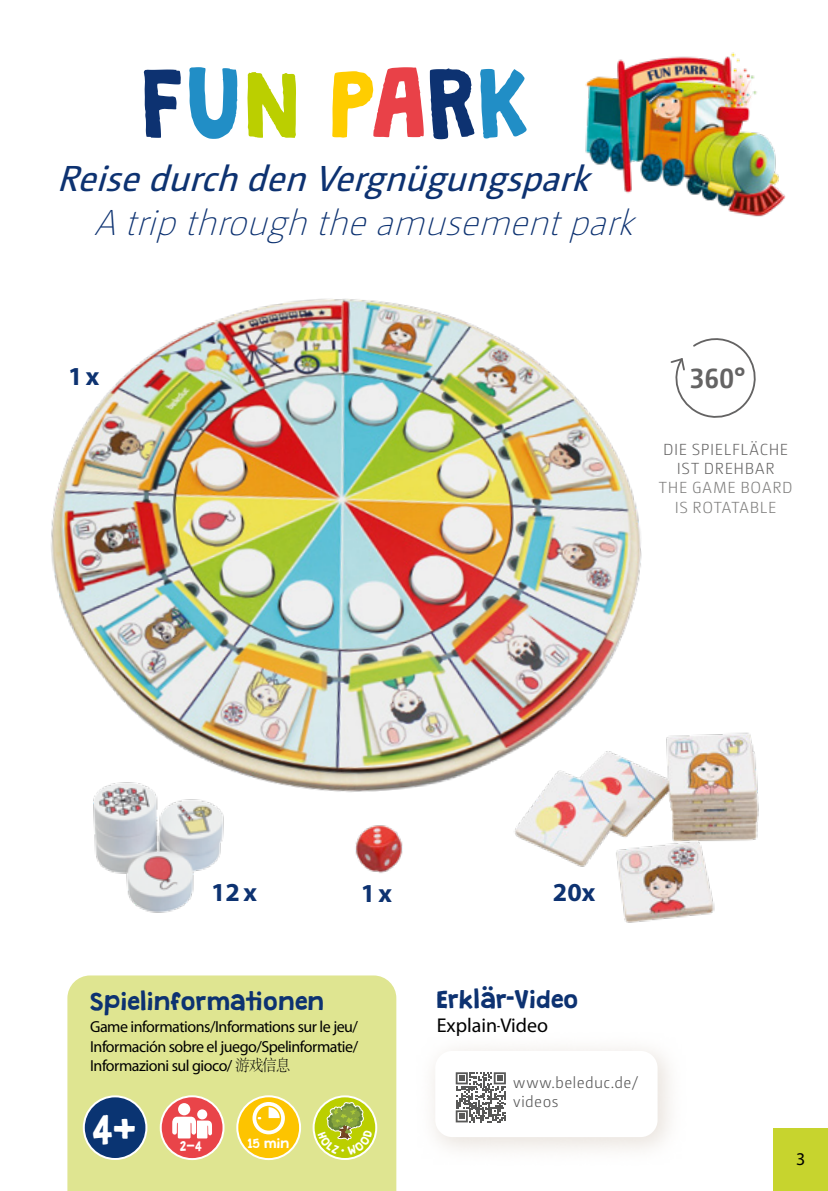
<style>
.page{position:relative;width:828px;height:1191px;background:#fff}
.page>*{position:absolute;margin:0;border:0;box-sizing:border-box;transform-origin:0 0}
.t1{font:86px "Granstander Clean";letter-spacing:-.01em;color:#0d3271}
.t2{font:italic 36px "Camingo Dos Pro";color:#0d3271}
.t3{font:italic 200 36px "Camingo Dos Pro";color:#0d3271}
.t4{font:36px "Granstander Clean";color:#fff}
.t5{font:700 27.6px "Camingo Dos Pro";color:#646363}
.t6{font:700 26px "Myriad Pro";letter-spacing:.06em;color:#0d3271}
.t7{font:22px "Granstander Clean";color:#0d3271}
.t8{font:20px "Myriad Pro";color:#000}
.t9{font:18px "Myriad Pro";color:#000}
.t10{font:16px/19.2px "Myriad Pro";letter-spacing:-.03em;color:#000;text-align:justify}
.t11{font:300 16px/19.2px "Camingo Dos Pro";letter-spacing:.04em;color:#646363;text-align:center}
.t12{font:300 16px/19.2px "Camingo Dos Pro";letter-spacing:.045em;color:#7e7d7c;text-align:center}
.t13{font:300 16px/19.2px "Camingo Dos Pro";letter-spacing:.015em;color:#565656}
.t14{font:12px "Granstander Clean";color:#fff}
.s1{color:#218ec6}
.s2{color:#bbcf00}
.s3{color:#ffcd00}
.s4{color:#e94148}
.s5{font-family:"Adobe Song Std";font-weight:300}
</style>
<div class="page">
<div style="left:773px;top:1128px;width:55px;height:63px;background:#c7d42e"></div>
<svg style="left:748px;top:355px;width:8px;height:46px"></svg>
<div style="left:67px;top:975px;width:329px;height:216px;background:#dfe591"></div>
<div style="left:83px;top:1095px;width:64px;height:65px;background:#0a3472;border:2px solid #fff;border-radius:50%"></div>
<div style="left:236px;top:1095px;width:65px;height:65px;background:#fdc400;border:2px solid #fff;border-radius:50%"></div>
<svg style="left:252px;top:1102px;width:33px;height:32px"></svg>
<svg style="left:160px;top:1095px;width:64px;height:65px;background:#ec6467"></svg>
<svg style="left:172px;top:1116px;width:40px;height:22px"></svg>
<div style="left:178px;top:1103px;width:12px;height:12px;background:#fff;border-radius:50%"></div>
<div style="left:197px;top:1109px;width:10px;height:10px;background:#fff;border-radius:50%"></div>
<svg style="left:314px;top:1096px;width:62px;height:63px"></svg>
<div style="left:313px;top:1095px;width:64px;height:65px;border:2px solid #fff;border-radius:50%"></div>
<img style="left:51px;top:298px;width:697px;height:494px">
<img style="left:585px;top:52px;width:201px;height:165px">
<img style="left:490px;top:702px;width:269px;height:221px">
<img style="left:68px;top:752px;width:203px;height:161px">
<img style="left:355px;top:825px;width:48px;height:48px">
<svg style="left:432px;top:1048px;width:238px;height:102px;fill:#f6f3f1"></svg>
<div style="left:435px;top:1051px;width:222px;height:86px;background:#fff;border-radius:17px"></div>
<svg style="left:456px;top:1072px;width:50px;height:50px"></svg>
<svg style="left:318px;top:1102px;width:55px;height:53px;background:#b4c62f"></svg>
<h1 class="t1" style="left:141px;top:57px;width:392px">F<span class="s1">U</span><span class="s2">N</span> <span class="s3">P</span><span class="s4">A</span>R<span class="s1">K</span></h1>
<h2 class="t2" style="left:57px;top:158px;width:545px">ReisedurchdenVergnügungspark</h2>
<h2 class="t3" style="left:94px;top:202px;width:552px">Atripthroughtheamusementpark</h2>
<h3 class="t6" style="left:68px;top:359px;width:33px">1x</h3>
<h3 class="t5" style="left:690px;top:362px;width:57px">360°</h3>
<p class="t11" style="left:663px;top:440px;width:127px">DIE SPIELFLÄCHE<br>IST DREHBAR</p>
<p class="t12" style="left:659px;top:478px;width:135px">THE GAME BOARD<br>IS ROTATABLE</p>
<h3 class="t6" style="left:211px;top:875px;width:47px">12x</h3>
<h3 class="t6" style="left:553px;top:875px;width:44px">20x</h3>
<h3 class="t6" style="left:361px;top:876px;width:33px">1x</h3>
<h3 class="t7" style="left:90px;top:990px;width:236px">Spielinformationen</h3>
<p class="t10" style="left:90px;top:1017px;width:270px">Game informations/Informations sur le jeu/ Información sobre el juego/Spelinformatie/ Informazioni sul gioco/ <span class="s5">游戏信息</span></p>
<h2 class="t4" style="left:92px;top:1110px;width:47px">4+</h2>
<p class="t14" style="left:180px;top:1140px;width:24px">2-4</p>
<p class="t14" style="left:248px;top:1137px;width:43px">15 min</p>
<h3 class="t7" style="left:437px;top:987px;width:144px">Erklär-Video</h3>
<p class="t8" style="left:437px;top:1012px;width:113px">Explain-Video</p>
<p class="t13" style="left:513px;top:1072px;width:126px">www.beleduc.de/ videos</p>
<p class="t9" style="left:796px;top:1148px;width:11px">3</p>
</div>
